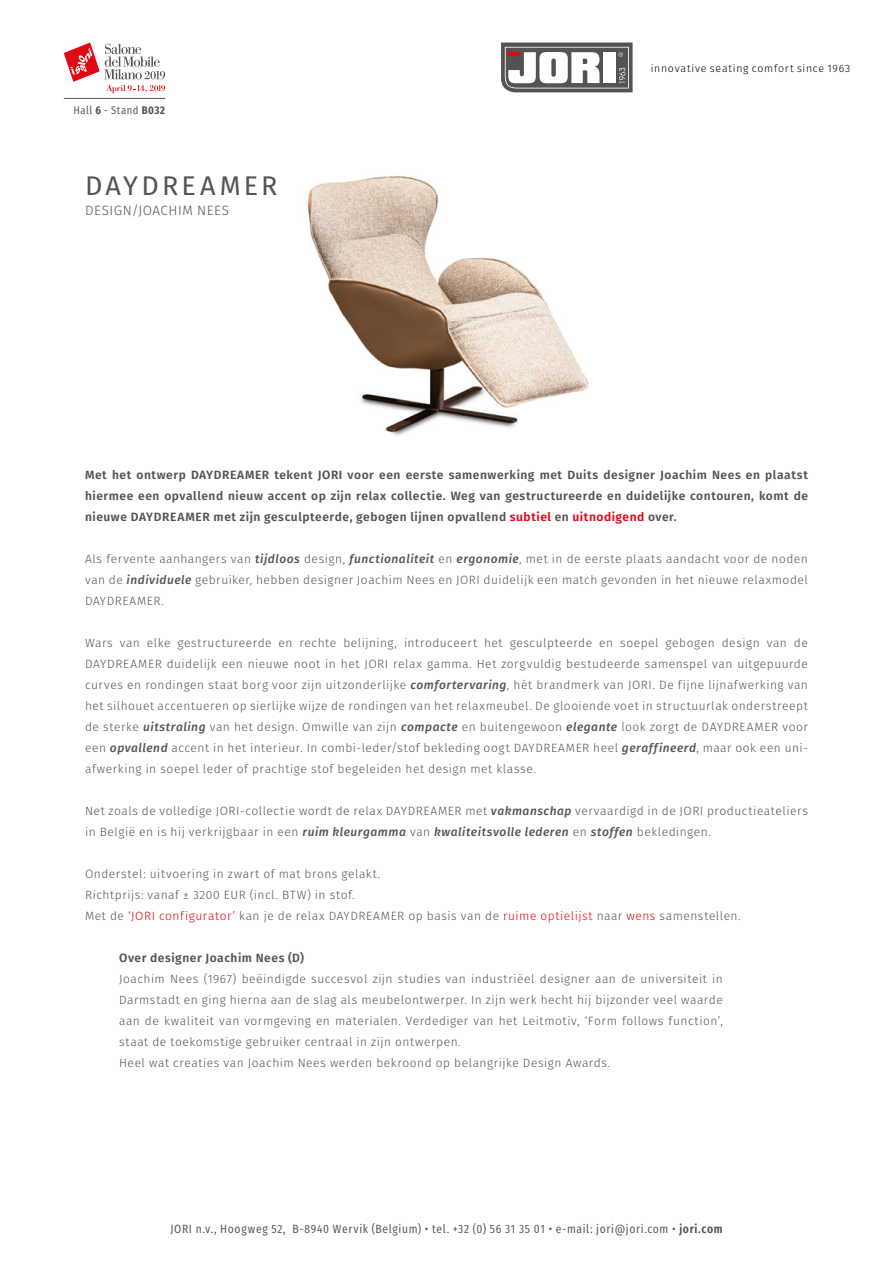
<style>
.page{position:relative;width:893px;height:1263px;background:#fff}
.page>*{position:absolute;margin:0;border:0;box-sizing:border-box;transform-origin:0 0}
.t1{font:27px "Fira Sans";letter-spacing:.12em;color:#555453}
.t2{font:300 13.5px "Fira Sans";letter-spacing:.035em;color:#555453}
.t3{font:300 12px/21px "Fira Sans";letter-spacing:.04em;color:#555453}
.t4{font:600 12px/21px "Fira Sans";letter-spacing:.045em;color:#555453;text-align:justify}
.t5{font:12px "Fira Sans Condensed";letter-spacing:.055em;color:#555453}
.t6{font:11.1px "Fira Sans Condensed";letter-spacing:.04em;color:#555453}
.t7{font:300 10.65px "Fira Sans";letter-spacing:.07em;color:#000}
.s1{font-weight:700}
.s2{color:#e30613}
.s3{font-weight:500;font-style:italic}
.s4{font-weight:600}
</style>
<div class="page">
<svg style="left:64px;top:43px;width:101px;height:50px"></svg>
<hr style="left:64px;top:98px;width:101px;height:1px;background:#555453">
<svg style="left:501px;top:43px;width:132px;height:49px"></svg>
<img style="left:307px;top:175px;width:282px;height:261px">
<p class="t6" style="left:73px;top:100px;width:93px">Hall <span class="s1">6</span> - Stand <span class="s1">B032</span></p>
<h1 class="t1" style="left:85px;top:166px;width:194px">DAYDREAMER</h1>
<p class="t2" style="left:85px;top:201px;width:145px">DESIGN/JOACHIM NEES</p>
<p class="t7" style="left:651px;top:61px;width:201px">innovative seating comfort since 1963</p>
<p class="t4" style="left:85px;top:463px;width:724px">Met het ontwerp DAYDREAMER tekent JORI voor een eerste samenwerking met Duits designer Joachim Nees en plaatst hiermee een opvallend nieuw accent op zijn relax collectie. Weg van gestructureerde en duidelijke contouren, komt de nieuwe DAYDREAMER met zijn gesculpteerde, gebogen lijnen opvallend <span class="s2">subtiel</span> en <span class="s2">uitnodigend</span> over.</p>
<p class="t3" style="left:85px;top:548px;width:724px;text-align:justify">Als fervente aanhangers van <span class="s3">tijdloos</span> design, <span class="s3">functionaliteit</span> en <span class="s3">ergonomie</span>, met in de eerste plaats aandacht voor de noden van de <span class="s3">individuele</span> gebruiker, hebben designer Joachim Nees en JORI duidelijk een match gevonden in het nieuwe relaxmodel DAYDREAMER.</p>
<p class="t3" style="left:85px;top:632px;width:724px;text-align:justify">Wars van elke gestructureerde en rechte belijning, introduceert het gesculpteerde en soepel gebogen design van de DAYDREAMER duidelijk een nieuwe noot in het JORI relax gamma. Het zorgvuldig bestudeerde samenspel van uitgepuurde curves en rondingen staat borg voor zijn uitzonderlijke <span class="s3">comfortervaring</span>, hét brandmerk van JORI. De fijne lijnafwerking van het silhouet accentueren op sierlijke wijze de rondingen van het relaxmeubel. De glooiende voet in structuurlak onderstreept de sterke <span class="s3">uitstraling</span> van het design. Omwille van zijn <span class="s3">compacte</span> en buitengewoon <span class="s3">elegante</span> look zorgt de DAYDREAMER voor een <span class="s3">opvallend</span> accent in het interieur. In combi-leder/stof bekleding oogt DAYDREAMER heel <span class="s3">geraffineerd</span>, maar ook een uni&shy;afwerking in soepel leder of prachtige stof begeleiden het design met klasse.</p>
<p class="t3" style="left:85px;top:800px;width:724px">Net zoals de volledige JORI-collectie wordt de relax DAYDREAMER met <span class="s3">vakmanschap</span> vervaardigd in de JORI productieateliers in België en is hij verkrijgbaar in een <span class="s3">ruim kleurgamma</span> van <span class="s3">kwaliteitsvolle lederen</span> en <span class="s3">stoffen</span> bekledingen.</p>
<p class="t3" style="left:85px;top:863px;width:657px">Onderstel: uitvoering in zwart of mat brons gelakt.<br>Richtprijs: vanaf ± 3200 EUR (incl. BTW) in stof.<br>Met de <span class="s2">‘JORI configurator’</span> kan je de relax DAYDREAMER op basis van de <span class="s2">ruime optielijst</span> naar <span class="s2">wens</span> samenstellen.</p>
<p class="t4" style="left:119px;top:946px;width:186px">Over designer Joachim Nees (D)</p>
<p class="t3" style="left:119px;top:968px;width:605px">Joachim Nees (1967) beëindigde succesvol zijn studies van industriëel designer aan de universiteit in Darmstadt en ging hierna aan de slag als meubelontwerper. In zijn werk hecht hij bijzonder veel waarde aan de kwaliteit van vormgeving en materialen. Verdediger van het Leitmotiv, ‘Form follows function’, staat de toekomstige gebruiker centraal in zijn ontwerpen.<br>Heel wat creaties van Joachim Nees werden bekroond op belangrijke Design Awards.</p>
<p class="t5" style="left:170px;top:1218px;width:554px">JORI n.v., Hoogweg 52, B-8940 Wervik (Belgium) • tel. +32 (0) 56 31 35 01 • e-mail: jori@jori.com • <span class="s4">jori.com</span></p>
</div>
